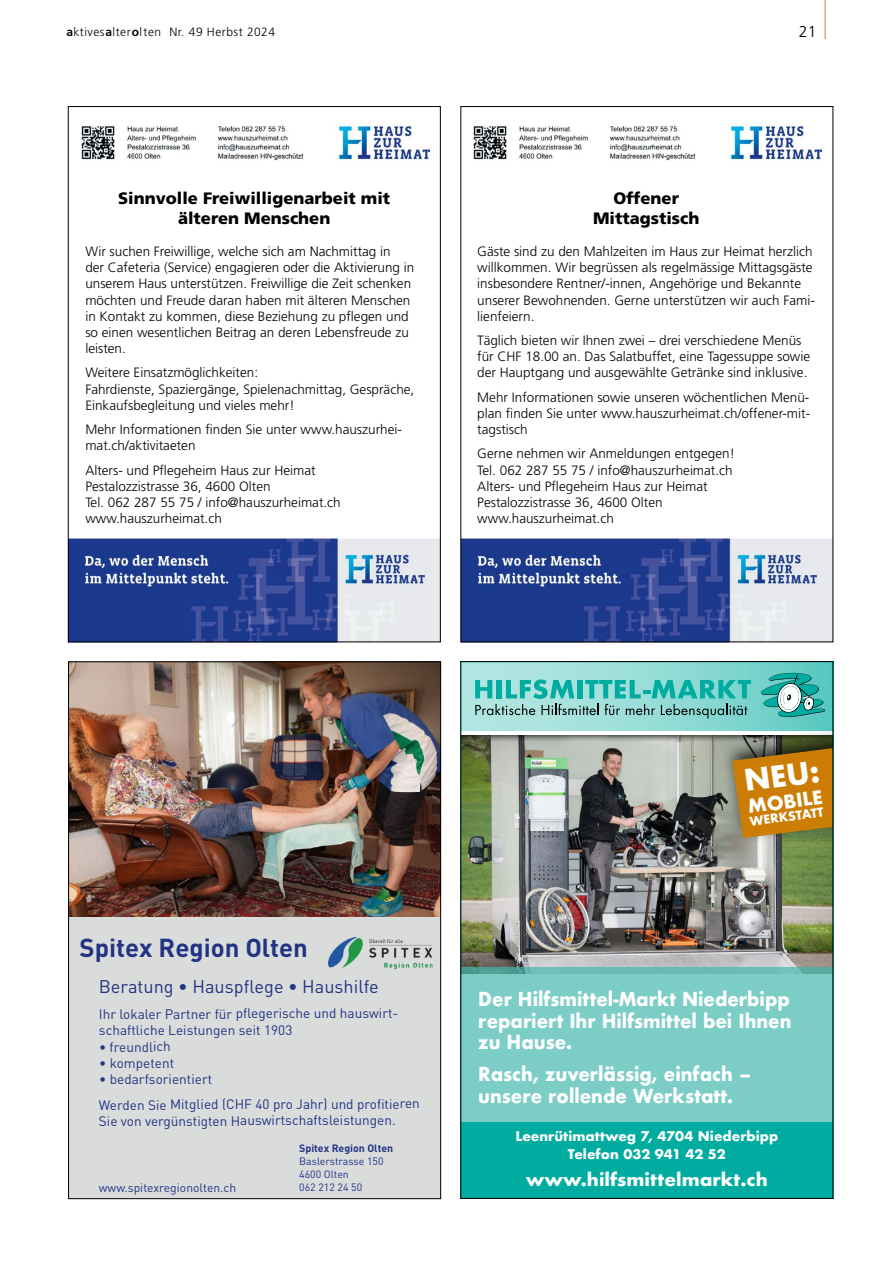
<style>
.page{position:relative;width:893px;height:1263px;background:#fff}
.page>*{position:absolute;margin:0;border:0;box-sizing:border-box;transform-origin:0 0}
.t1{font:700 28.95px "Futura";color:#fff}
.t2{font:700 25.65px "DIN Pro";color:#223382}
.t3{font:700 18.75px/21.8px "Futura";color:#fff;text-align:justify;scale:.94 1}
.t4{font:700 18.45px "Futura";color:#fff}
.t5{font:18.15px "DIN Pro";color:#223382}
.t6{font:700 17.4px "Futura";color:#fff;scale:1.05 1}
.Bildlegende_11{font:900 16.5px "Frutiger LT Std";color:#000}
.t7{font:300 15.75px "Frutiger LT Com";color:#000}
.t8{font:13.65px/16.4px "DIN Pro";letter-spacing:-.005em;color:#223382}
.Bildlegende_11-2{font:300 13.5px/16.2px "Frutiger LT Std";color:#000}
.t9{font:700 13.05px/17.4px "Futura";color:#fff;text-align:center}
.t10{font:12.15px "DIN Pro";color:#223382}
.t11{font:300 12px "Frutiger LT Std";letter-spacing:.04em;color:#000}
.t12{font:700 12px "Futura";color:#fff}
.t13{font:10.5px/12.8px "DIN Pro";color:#223382}
.s1{font-weight:700}
</style>
<div class="page">
<img style="left:463px;top:743px;width:368px;height:224px">
<div style="left:461px;top:967px;width:372px;height:155px;background:#7bcdc5"></div>
<div style="left:461px;top:1122px;width:372px;height:76px;background:#00ac9f"></div>
<div style="left:461px;top:661px;width:372px;height:82px;background:#000;opacity:.75"></div>
<svg style="left:463px;top:730px;width:258px;height:5px"></svg>
<div style="left:461px;top:661px;width:372px;height:69px;background:linear-gradient(to right,#bfeae7,#64ccc4)"></div>
<svg style="left:475px;top:679px;width:276px;height:39px;background:#6ac2bb"></svg>
<svg style="left:761px;top:673px;width:64px;height:42px;background:#57b7b0"></svg>
<div style="left:721px;top:715px;width:112px;height:129px;background:#000;opacity:.75"></div>
<svg style="left:732px;top:748px;width:99px;height:90px;background:#b97a13"></svg>
<img style="left:70px;top:663px;width:369px;height:254px">
<div style="left:68px;top:917px;width:373px;height:282px;background:#dadcdc"></div>
<img style="left:329px;top:938px;width:104px;height:30px">
<img style="left:81px;top:125px;width:350px;height:36px">
<img style="left:68px;top:538px;width:373px;height:105px">
<img style="left:473px;top:125px;width:350px;height:36px">
<img style="left:461px;top:538px;width:372px;height:105px">
<hr style="left:825px;top:0;width:1px;height:39px;background:#d2842c">
<p class="t11" style="left:66px;top:25px;width:210px"><span class="s1">a</span>ktives<span class="s1">a</span>lter<span class="s1">o</span>lten Nr. 49 Herbst 2024</p>
<p class="Bildlegende_11" style="left:118px;top:188px;width:274px">Sinnvolle Freiwilligenarbeit mit</p>
<p class="Bildlegende_11" style="left:178px;top:208px;width:154px">älteren Menschen</p>
<p class="Bildlegende_11-2" style="left:85px;top:243px;width:331px">Wir suchen Freiwillige, welche sich am Nachmittag in<br>der Cafeteria (Service) engagieren oder die Aktivierung in unserem Haus unterstützen. Freiwillige die Zeit schenken möchten und Freude daran haben mit älteren Menschen in Kontakt zu kommen, diese Beziehung zu pflegen und so einen wesentlichen Beitrag an deren Lebensfreude zu leisten.</p>
<p class="Bildlegende_11-2" style="left:85px;top:365px;width:174px">Weitere Einsatzmöglichkeiten:</p>
<p class="Bildlegende_11-2" style="left:85px;top:381px;width:331px">Fahrdienste, Spaziergänge, Spielenachmittag, Gespräche,<br>Einkaufsbegleitung und vieles mehr!</p>
<p class="Bildlegende_11-2" style="left:85px;top:422px;width:318px">Mehr Informationen finden Sie unter www.hauszurhei&shy;mat.ch/aktivitaeten</p>
<p class="Bildlegende_11-2" style="left:85px;top:462px;width:232px">Alters- und Pflegeheim Haus zur Heimat</p>
<p class="Bildlegende_11-2" style="left:85px;top:478px;width:187px">Pestalozzistrasse 36, 4600 Olten</p>
<p class="Bildlegende_11-2" style="left:85px;top:494px;width:257px">Tel. 062 287 55 75 / info@hauszurheimat.ch</p>
<p class="Bildlegende_11-2" style="left:85px;top:511px;width:138px">www.hauszurheimat.ch</p>
<p class="t7" style="left:799px;top:23px;width:19px">21</p>
<p class="Bildlegende_11" style="left:613px;top:188px;width:67px">Offener</p>
<p class="Bildlegende_11" style="left:593px;top:208px;width:108px">Mittagstisch</p>
<p class="Bildlegende_11-2" style="left:477px;top:243px;width:339px">Gäste sind zu den Mahlzeiten im Haus zur Heimat herzlich willkommen. Wir begrüssen als regelmässige Mittagsgäste insbesondere Rentner/-innen, Angehörige und Bekannte unserer Bewohnenden. Gerne unterstützen wir auch Fami&shy;lienfeiern.</p>
<p class="Bildlegende_11-2" style="left:477px;top:332px;width:334px">Täglich bieten wir Ihnen zwei – drei verschiedene Menüs für CHF 18.00 an. Das Salatbuffet, eine Tagessuppe sowie der Hauptgang und ausgewählte Getränke sind inklusive.</p>
<p class="Bildlegende_11-2" style="left:477px;top:389px;width:334px;text-align:justify">Mehr Informationen sowie unseren wöchentlichen Menü&shy;plan finden Sie unter www.hauszurheimat.ch/offener-mit&shy;tagstisch</p>
<p class="Bildlegende_11-2" style="left:477px;top:446px;width:259px">Gerne nehmen wir Anmeldungen entgegen!</p>
<p class="Bildlegende_11-2" style="left:477px;top:462px;width:257px">Tel. 062 287 55 75 / info@hauszurheimat.ch</p>
<p class="Bildlegende_11-2" style="left:477px;top:478px;width:232px">Alters- und Pflegeheim Haus zur Heimat</p>
<p class="Bildlegende_11-2" style="left:477px;top:494px;width:187px">Pestalozzistrasse 36, 4600 Olten</p>
<p class="Bildlegende_11-2" style="left:477px;top:511px;width:138px">www.hauszurheimat.ch</p>
<p class="t2" style="left:80px;top:931px;width:230px">Spitex Region Olten</p>
<p class="t5" style="left:99px;top:975px;width:281px">Beratung • Hauspflege • Haushilfe</p>
<p class="t8" style="left:99px;top:1005px;width:301px">Ihr lokaler Partner für pflegerische und hauswirt&shy;schaftliche Leistungen seit 1903</p>
<p class="t8" style="left:99px;top:1038px;width:73px">• freundlich</p>
<p class="t8" style="left:99px;top:1054px;width:77px">• kompetent</p>
<p class="t8" style="left:99px;top:1071px;width:115px">• bedarfsorientiert</p>
<p class="t8" style="left:99px;top:1096px;width:323px">Werden Sie Mitglied (CHF 40 pro Jahr) und profitieren<br>Sie von vergünstigten Hauswirtschaftsleistungen.</p>
<p class="t13" style="left:299px;top:1142px;width:96px"><span class="s1">Spitex Region Olten<br></span>Baslerstrasse 150<br>4600 Olten</p>
<p class="t10" style="left:99px;top:1180px;width:139px">www.spitexregionolten.ch</p>
<p class="t13" style="left:299px;top:1180px;width:65px">062 212 24 50</p>
<p class="t1" style="left:742px;top:759px;width:77px;rotate:-7deg">NEU:</p>
<p class="t4" style="left:746px;top:793px;width:77px;rotate:-7deg">MOBILE</p>
<p class="t12" style="left:749px;top:813px;width:76px;rotate:-7deg">WERKSTATT</p>
<p class="t3" style="left:478px;top:988px;width:335px">Der Hilfsmittel-Markt Niederbipp repariert Ihr Hilfsmittel bei Ihnen zu Hause.</p>
<p class="t3" style="left:478px;top:1063px;width:292px">Rasch, zuverlässig, einfach – unsere rollende Werkstatt.</p>
<p class="t9" style="left:515px;top:1127px;width:264px">Leenrütimattweg 7, 4704 Niederbipp<br>Telefon 032 941 42 52</p>
<p class="t6" style="left:526px;top:1166px;width:232px">www.hilfsmittelmarkt.ch</p>
</div>
